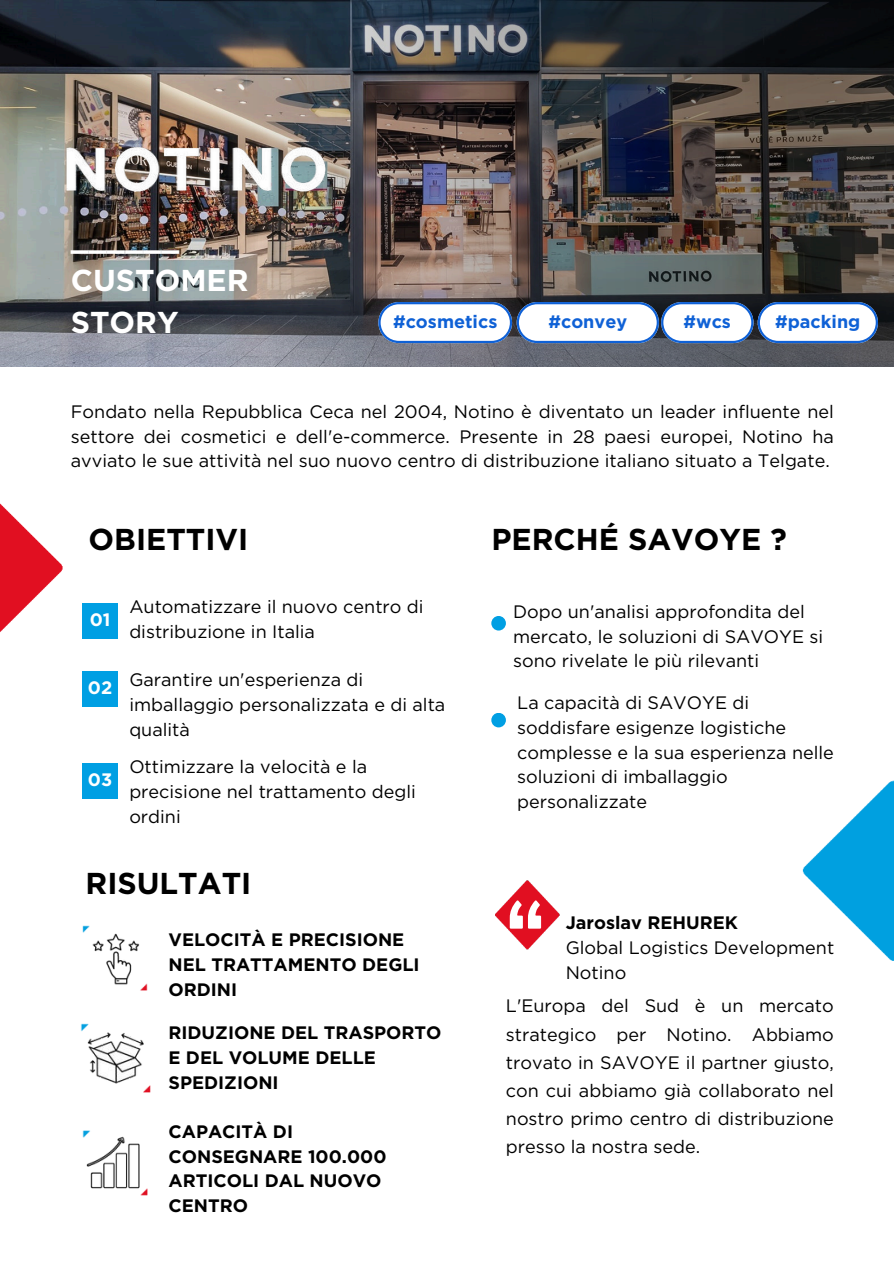
<style>
.page{position:relative;width:894px;height:1264px;background:#fff}
.page>*{position:absolute;margin:0;border:0;box-sizing:border-box;transform-origin:0 0}
.t1{font:700 30.15px "Gotham";color:#000}
.t2{font:700 30.15px/41.7px "Gotham";color:#fff}
.t3{font:18px/24.8px "Gotham";color:#000}
.t4{font:700 18px/24.8px "Gotham";color:#000}
.t5{font:700 18px "Gotham";color:#0f61d6}
.t6{font:700 18px "Gotham";color:#fff}
</style>
<div class="page">
<img style="left:0;top:503px;width:63px;height:129px">
<img style="left:802px;top:780px;width:91px;height:181px">
<div style="left:82px;top:603px;width:36px;height:36px;background:#009fe3"></div>
<div style="left:82px;top:671px;width:36px;height:35px;background:#009fe3"></div>
<div style="left:82px;top:763px;width:36px;height:36px;background:#009fe3"></div>
<img style="left:495px;top:880px;width:65px;height:70px">
<svg style="left:528px;top:900px;width:13px;height:28px"></svg>
<svg style="left:509px;top:900px;width:13px;height:28px"></svg>
<div style="left:491px;top:616px;width:15px;height:14px;background:#009fe3;border-radius:50%"></div>
<div style="left:491px;top:712px;width:15px;height:15px;background:#009fe3;border-radius:50%"></div>
<img style="left:82px;top:925px;width:65px;height:65px">
<img style="left:81px;top:1023px;width:69px;height:69px">
<img style="left:82px;top:1130px;width:65px;height:65px">
<img style="left:0;top:0;width:194px;height:366px">
<img style="left:194px;top:0;width:699px;height:366px">
<img style="left:19px;top:123px;width:354px;height:92px">
<svg style="left:378px;top:302px;width:499px;height:41px"></svg>
<h1 class="t2" style="left:71px;top:218px;width:179px">______<br>CUSTOMER<br>STORY</h1>
<p class="t5" style="left:393px;top:309px;width:106px">#cosmetics</p>
<p class="t5" style="left:548px;top:309px;width:80px">#convey</p>
<p class="t5" style="left:683px;top:309px;width:49px">#wcs</p>
<p class="t5" style="left:775px;top:309px;width:87px">#packing</p>
<p class="t3" style="left:71px;top:399px;width:764px;text-align:justify">Fondato nella Repubblica Ceca nel 2004, Notino è diventato un leader influente nel settore dei cosmetici e dell'e-commerce. Presente in 28 paesi europei, Notino ha avviato le sue attività nel suo nuovo centro di distribuzione italiano situato a Telgate.</p>
<h1 class="t1" style="left:88px;top:519px;width:161px">OBIETTIVI</h1>
<h1 class="t1" style="left:491px;top:519px;width:297px">PERCHÉ SAVOYE ?</h1>
<p class="t6" style="left:90px;top:607px;width:22px">01</p>
<p class="t6" style="left:88px;top:675px;width:26px">02</p>
<p class="t6" style="left:88px;top:767px;width:26px">03</p>
<p class="t3" style="left:129px;top:594px;width:296px">Automatizzare il nuovo centro di distribuzione in Italia</p>
<p class="t3" style="left:129px;top:667px;width:317px">Garantire un'esperienza di imballaggio personalizzata e di alta qualità</p>
<p class="t3" style="left:129px;top:754px;width:288px">Ottimizzare la velocità e la precisione nel trattamento degli ordini</p>
<h1 class="t1" style="left:85px;top:862px;width:167px">RISULTATI</h1>
<p class="t4" style="left:168px;top:927px;width:252px">VELOCITÀ E PRECISIONE<br>NEL TRATTAMENTO DEGLI<br>ORDINI</p>
<p class="t4" style="left:168px;top:1020px;width:274px">RIDUZIONE DEL TRASPORTO<br>E DEL VOLUME DELLE<br>SPEDIZIONI</p>
<p class="t4" style="left:168px;top:1118px;width:219px">CAPACITÀ DI<br>CONSEGNARE 100.000<br>ARTICOLI DAL NUOVO<br>CENTRO</p>
<p class="t3" style="left:513px;top:598px;width:311px">Dopo un'analisi approfondita del mercato, le soluzioni di SAVOYE si sono rivelate le più rilevanti</p>
<p class="t3" style="left:517px;top:690px;width:318px">La capacità di SAVOYE di soddisfare esigenze logistiche complesse e la sua esperienza nelle soluzioni di imballaggio personalizzate</p>
<p class="t4" style="left:565px;top:910px;width:174px">Jaroslav REHUREK</p>
<p class="t3" style="left:565px;top:935px;width:270px">Global Logistics Development<br>Notino</p>
<p class="t3" style="left:506px;top:991px;width:329px;line-height:28.2px;text-align:justify">L'Europa del Sud è un mercato strategico per Notino. Abbiamo trovato in SAVOYE il partner giusto, con cui abbiamo già collaborato nel nostro primo centro di distribuzione presso la nostra sede.</p>
</div>
